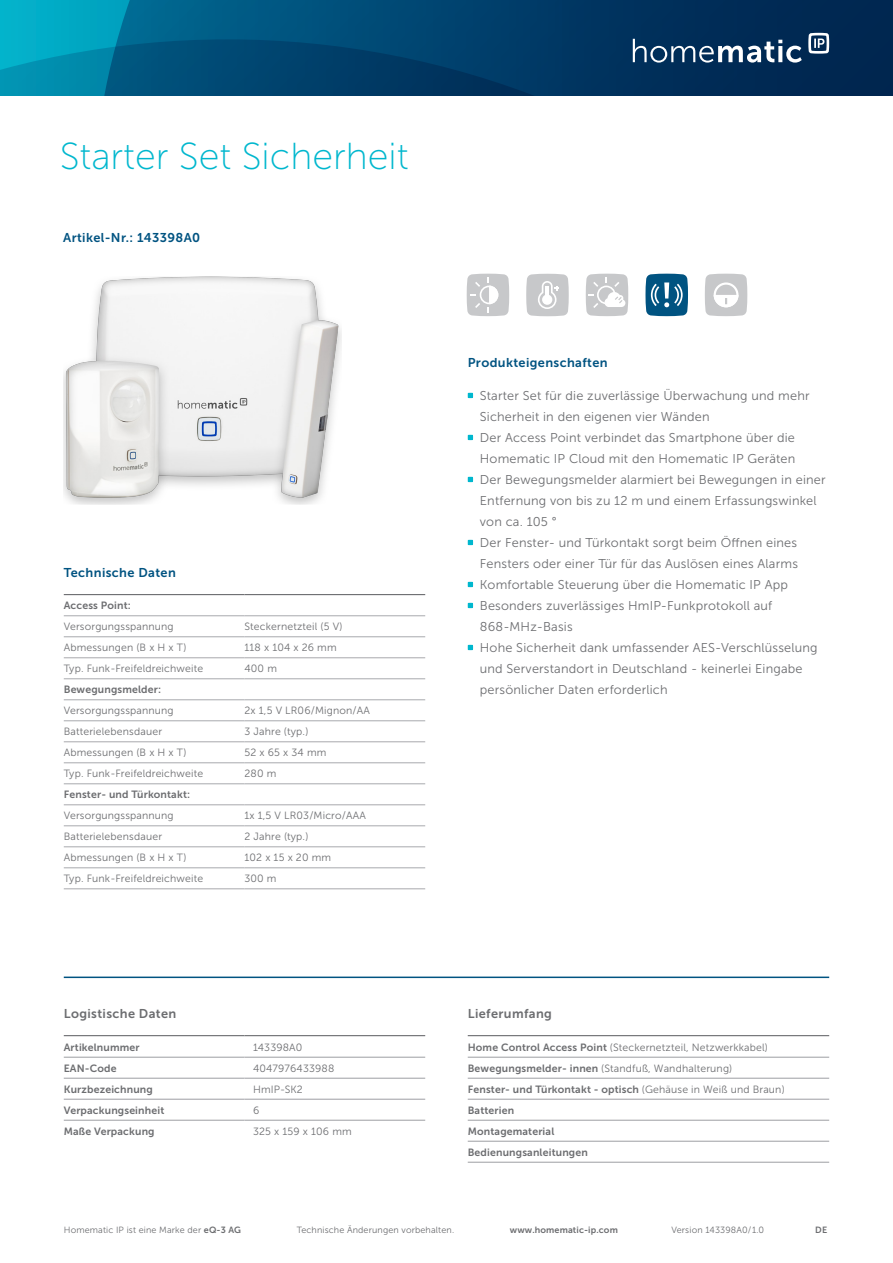
<style>
.page{position:relative;width:893px;height:1263px;background:#fff}
.page>*{position:absolute;margin:0;border:0;box-sizing:border-box;transform-origin:0 0}
.Headline{font:37.5px "Museo Sans 100";color:#00b7ce}
.Fließtext{font:12.75px/21px "Museo Sans 300";letter-spacing:.015em;color:#6c6d70}
.Zwischenüberschrift{font:12.75px "Museo Sans 700";letter-spacing:.03em;color:#005381}
.Subheadline{font:12.75px "Museo Sans 700";letter-spacing:.03em;color:#6c6d70}
.Subheadline-2{font:12.75px "Museo Sans 700";letter-spacing:.03em;color:#005381}
.Tabelle_bold_700{font:10.5px "Museo Sans 300";letter-spacing:.015em;color:#6c6d70}
.Tabelle_bold_700-2{font:10.5px "Museo Sans 700";letter-spacing:.015em;color:#6c6d70}
.Tabelle_regular_300{font:10.5px "Museo Sans 300";letter-spacing:.015em;color:#6c6d70}
.Tabelle_regular_300-2{font:10.5px "Museo Sans 700";letter-spacing:.015em;color:#6c6d70}
.Fußnote{font:9px "Museo Sans 300";letter-spacing:.015em;color:#6c6d70}
.Fußnote-2{font:9px "Museo Sans 700";letter-spacing:.015em;color:#6c6d70}
.s1{font-family:"Museo Sans 700"}
.s2{font-family:"Museo Sans 300"}
</style>
<div class="page">
<hr style="left:64px;top:976px;width:765px;height:2px;background:#005381">
<svg style="left:468px;top:393px;width:5px;height:5px"></svg>
<svg style="left:468px;top:435px;width:5px;height:5px"></svg>
<svg style="left:468px;top:477px;width:5px;height:5px"></svg>
<svg style="left:468px;top:540px;width:5px;height:5px"></svg>
<svg style="left:468px;top:582px;width:5px;height:5px"></svg>
<svg style="left:468px;top:603px;width:5px;height:5px"></svg>
<svg style="left:468px;top:645px;width:5px;height:5px"></svg>
<hr style="left:64px;top:594px;width:180px;height:1px;background:#6c6d70">
<hr style="left:244px;top:594px;width:181px;height:1px;background:#6c6d70">
<hr style="left:64px;top:615px;width:180px;height:1px;background:#a8a9ad">
<hr style="left:244px;top:615px;width:181px;height:1px;background:#a8a9ad">
<hr style="left:64px;top:636px;width:180px;height:1px;background:#a8a9ad">
<hr style="left:244px;top:636px;width:181px;height:1px;background:#a8a9ad">
<hr style="left:64px;top:657px;width:180px;height:1px;background:#a8a9ad">
<hr style="left:244px;top:657px;width:181px;height:1px;background:#a8a9ad">
<hr style="left:64px;top:678px;width:180px;height:1px;background:#a8a9ad">
<hr style="left:244px;top:678px;width:181px;height:1px;background:#a8a9ad">
<hr style="left:64px;top:699px;width:180px;height:1px;background:#a8a9ad">
<hr style="left:244px;top:699px;width:181px;height:1px;background:#a8a9ad">
<hr style="left:64px;top:720px;width:180px;height:1px;background:#a8a9ad">
<hr style="left:244px;top:720px;width:181px;height:1px;background:#a8a9ad">
<hr style="left:64px;top:741px;width:180px;height:1px;background:#a8a9ad">
<hr style="left:244px;top:741px;width:181px;height:1px;background:#a8a9ad">
<hr style="left:64px;top:762px;width:180px;height:1px;background:#a8a9ad">
<hr style="left:244px;top:762px;width:181px;height:1px;background:#a8a9ad">
<hr style="left:64px;top:783px;width:180px;height:1px;background:#a8a9ad">
<hr style="left:244px;top:783px;width:181px;height:1px;background:#a8a9ad">
<hr style="left:64px;top:804px;width:180px;height:1px;background:#a8a9ad">
<hr style="left:244px;top:804px;width:181px;height:1px;background:#a8a9ad">
<hr style="left:64px;top:825px;width:180px;height:1px;background:#a8a9ad">
<hr style="left:244px;top:825px;width:181px;height:1px;background:#a8a9ad">
<hr style="left:64px;top:846px;width:180px;height:1px;background:#a8a9ad">
<hr style="left:244px;top:846px;width:181px;height:1px;background:#a8a9ad">
<hr style="left:64px;top:867px;width:180px;height:1px;background:#a8a9ad">
<hr style="left:244px;top:867px;width:181px;height:1px;background:#a8a9ad">
<hr style="left:64px;top:888px;width:180px;height:1px;background:#a8a9ad">
<hr style="left:244px;top:888px;width:181px;height:1px;background:#a8a9ad">
<hr style="left:468px;top:1057px;width:361px;height:1px;background:#a8a9ad">
<hr style="left:468px;top:1078px;width:361px;height:1px;background:#a8a9ad">
<hr style="left:468px;top:1099px;width:361px;height:1px;background:#a8a9ad">
<hr style="left:468px;top:1120px;width:361px;height:1px;background:#a8a9ad">
<hr style="left:468px;top:1141px;width:361px;height:1px;background:#a8a9ad">
<hr style="left:468px;top:1162px;width:361px;height:1px;background:#a8a9ad">
<hr style="left:468px;top:1035px;width:361px;height:1px;background:#6c6d70">
<hr style="left:64px;top:1057px;width:180px;height:1px;background:#a8a9ad">
<hr style="left:244px;top:1057px;width:181px;height:1px;background:#a8a9ad">
<hr style="left:64px;top:1078px;width:180px;height:1px;background:#a8a9ad">
<hr style="left:244px;top:1078px;width:181px;height:1px;background:#a8a9ad">
<hr style="left:64px;top:1099px;width:180px;height:1px;background:#a8a9ad">
<hr style="left:244px;top:1099px;width:181px;height:1px;background:#a8a9ad">
<hr style="left:64px;top:1120px;width:180px;height:1px;background:#a8a9ad">
<hr style="left:244px;top:1120px;width:181px;height:1px;background:#a8a9ad">
<hr style="left:64px;top:1035px;width:180px;height:1px;background:#6c6d70">
<hr style="left:244px;top:1035px;width:181px;height:1px;background:#6c6d70">
<img style="left:64px;top:277px;width:277px;height:227px">
<svg style="left:586px;top:274px;width:42px;height:42px"></svg>
<svg style="left:467px;top:274px;width:42px;height:42px;background:#d0d0d2"></svg>
<svg style="left:705px;top:274px;width:42px;height:42px"></svg>
<svg style="left:645px;top:274px;width:43px;height:42px;background:#2c7096"></svg>
<svg style="left:526px;top:274px;width:43px;height:42px"></svg>
<svg style="left:0;top:0;width:893px;height:95px;background:#004a73"></svg>
<svg style="left:633px;top:39px;width:169px;height:24px"></svg>
<svg style="left:808px;top:33px;width:21px;height:21px"></svg>
<p class="Headline" style="left:60px;top:136px;width:350px">Starter Set Sicherheit</p>
<p class="Subheadline-2" style="left:63px;top:231px;width:139px">Artikel-Nr.: 143398A0</p>
<p class="Zwischenüberschrift" style="left:64px;top:566px;width:114px">Technische Daten</p>
<p class="Tabelle_bold_700-2" style="left:64px;top:600px;width:69px">Access Point:</p>
<p class="Tabelle_bold_700" style="left:64px;top:621px;width:111px">Versorgungsspannung</p>
<p class="Tabelle_regular_300" style="left:244px;top:621px;width:100px">Steckernetzteil (5 V)</p>
<p class="Tabelle_bold_700" style="left:64px;top:642px;width:124px">Abmessungen (B x H x T)</p>
<p class="Tabelle_regular_300" style="left:244px;top:642px;width:94px">118 x 104 x 26 mm</p>
<p class="Tabelle_bold_700" style="left:64px;top:663px;width:141px">Typ. Funk-Freifeldreichweite</p>
<p class="Tabelle_regular_300" style="left:244px;top:663px;width:34px">400 m</p>
<p class="Tabelle_regular_300-2" style="left:64px;top:684px;width:99px">Bewegungsmelder:</p>
<p class="Tabelle_bold_700" style="left:64px;top:705px;width:111px">Versorgungsspannung</p>
<p class="Tabelle_regular_300" style="left:244px;top:705px;width:127px">2x 1,5 V LR06/Mignon/AA</p>
<p class="Tabelle_bold_700" style="left:64px;top:726px;width:100px">Batterielebensdauer</p>
<p class="Tabelle_regular_300" style="left:244px;top:726px;width:65px">3 Jahre (typ.)</p>
<p class="Tabelle_bold_700" style="left:64px;top:747px;width:124px">Abmessungen (B x H x T)</p>
<p class="Tabelle_regular_300" style="left:244px;top:747px;width:83px">52 x 65 x 34 mm</p>
<p class="Tabelle_bold_700" style="left:64px;top:768px;width:141px">Typ. Funk-Freifeldreichweite</p>
<p class="Tabelle_regular_300" style="left:244px;top:768px;width:33px">280 m</p>
<p class="Tabelle_bold_700-2" style="left:64px;top:789px;width:128px">Fenster- und Türkontakt:</p>
<p class="Tabelle_bold_700" style="left:64px;top:810px;width:111px">Versorgungsspannung</p>
<p class="Tabelle_regular_300" style="left:244px;top:810px;width:123px">1x 1,5 V LR03/Micro/AAA</p>
<p class="Tabelle_bold_700" style="left:64px;top:831px;width:100px">Batterielebensdauer</p>
<p class="Tabelle_regular_300" style="left:244px;top:831px;width:65px">2 Jahre (typ.)</p>
<p class="Tabelle_bold_700" style="left:64px;top:852px;width:124px">Abmessungen (B x H x T)</p>
<p class="Tabelle_regular_300" style="left:244px;top:852px;width:88px">102 x 15 x 20 mm</p>
<p class="Tabelle_bold_700" style="left:64px;top:873px;width:141px">Typ. Funk-Freifeldreichweite</p>
<p class="Tabelle_regular_300" style="left:244px;top:873px;width:34px">300 m</p>
<p class="Subheadline" style="left:64px;top:1007px;width:114px">Logistische Daten</p>
<p class="Tabelle_bold_700-2" style="left:64px;top:1041px;width:77px">Artikelnummer</p>
<p class="Tabelle_regular_300" style="left:253px;top:1041px;width:51px">143398A0</p>
<p class="Tabelle_bold_700-2" style="left:64px;top:1062px;width:54px">EAN-Code</p>
<p class="Tabelle_regular_300" style="left:253px;top:1062px;width:83px">4047976433988</p>
<p class="Tabelle_bold_700-2" style="left:64px;top:1083px;width:91px">Kurzbezeichnung</p>
<p class="Tabelle_regular_300" style="left:253px;top:1083px;width:51px">HmIP-SK2</p>
<p class="Tabelle_bold_700-2" style="left:64px;top:1104px;width:102px">Verpackungseinheit</p>
<p class="Tabelle_regular_300" style="left:253px;top:1104px;width:8px">6</p>
<p class="Tabelle_bold_700-2" style="left:64px;top:1125px;width:92px">Maße Verpackung</p>
<p class="Tabelle_regular_300" style="left:253px;top:1125px;width:100px">325 x 159 x 106 mm</p>
<p class="Zwischenüberschrift" style="left:468px;top:356px;width:141px">Produkteigenschaften</p>
<p class="Fließtext" style="left:480px;top:385px;width:331px">Starter Set für die zuverlässige Überwachung und mehr<br>Sicherheit in den eigenen vier Wänden</p>
<p class="Fließtext" style="left:480px;top:427px;width:317px">Der Access Point verbindet das Smartphone über die<br>Homematic IP Cloud mit den Homematic IP Geräten</p>
<p class="Fließtext" style="left:480px;top:469px;width:347px">Der Bewegungsmelder alarmiert bei Bewegungen in einer<br>Entfernung von bis zu 12 m und einem Erfassungswinkel von ca. 105 °</p>
<p class="Fließtext" style="left:480px;top:532px;width:320px">Der Fenster- und Türkontakt sorgt beim Öffnen eines<br>Fensters oder einer Tür für das Auslösen eines Alarms</p>
<p class="Fließtext" style="left:480px;top:574px;width:310px">Komfortable Steuerung über die Homematic IP App</p>
<p class="Fließtext" style="left:480px;top:595px;width:294px">Besonders zuverlässiges HmIP-Funkprotokoll auf<br>868-MHz-Basis</p>
<p class="Fließtext" style="left:480px;top:637px;width:339px">Hohe Sicherheit dank umfassender AES-Verschlüsselung und Serverstandort in Deutschland - keinerlei Eingabe persönlicher Daten erforderlich</p>
<p class="Subheadline" style="left:468px;top:1007px;width:86px">Lieferumfang</p>
<p class="Tabelle_bold_700" style="left:468px;top:1041px;width:302px"><span class="s1">Home Control Access Point</span> (Steckernetzteil, Netzwerkkabel)</p>
<p class="Tabelle_bold_700" style="left:468px;top:1062px;width:266px"><span class="s1">Bewegungsmelder- innen</span> (Standfuß, Wandhalterung)</p>
<p class="Tabelle_bold_700-2" style="left:468px;top:1083px;width:318px">Fenster- und Türkontakt - optisch <span class="s2">(Gehäuse in Weiß und Braun)</span></p>
<p class="Tabelle_bold_700-2" style="left:468px;top:1104px;width:48px">Batterien</p>
<p class="Tabelle_bold_700-2" style="left:468px;top:1125px;width:88px">Montagematerial</p>
<p class="Tabelle_bold_700-2" style="left:468px;top:1146px;width:122px">Bedienungsanleitungen</p>
<p class="Fußnote" style="left:64px;top:1225px;width:179px">Homematic IP ist eine Marke der <span class="s1">eQ-3 AG</span></p>
<p class="Fußnote" style="left:297px;top:1225px;width:159px">Technische Änderungen vorbehalten.</p>
<p class="Fußnote-2" style="left:510px;top:1225px;width:109px">www.homematic-ip.com</p>
<p class="Fußnote" style="left:671px;top:1225px;width:94px">Version 143398A0/ 1.0</p>
<p class="Fußnote-2" style="left:815px;top:1225px;width:13px">DE</p>
</div>
